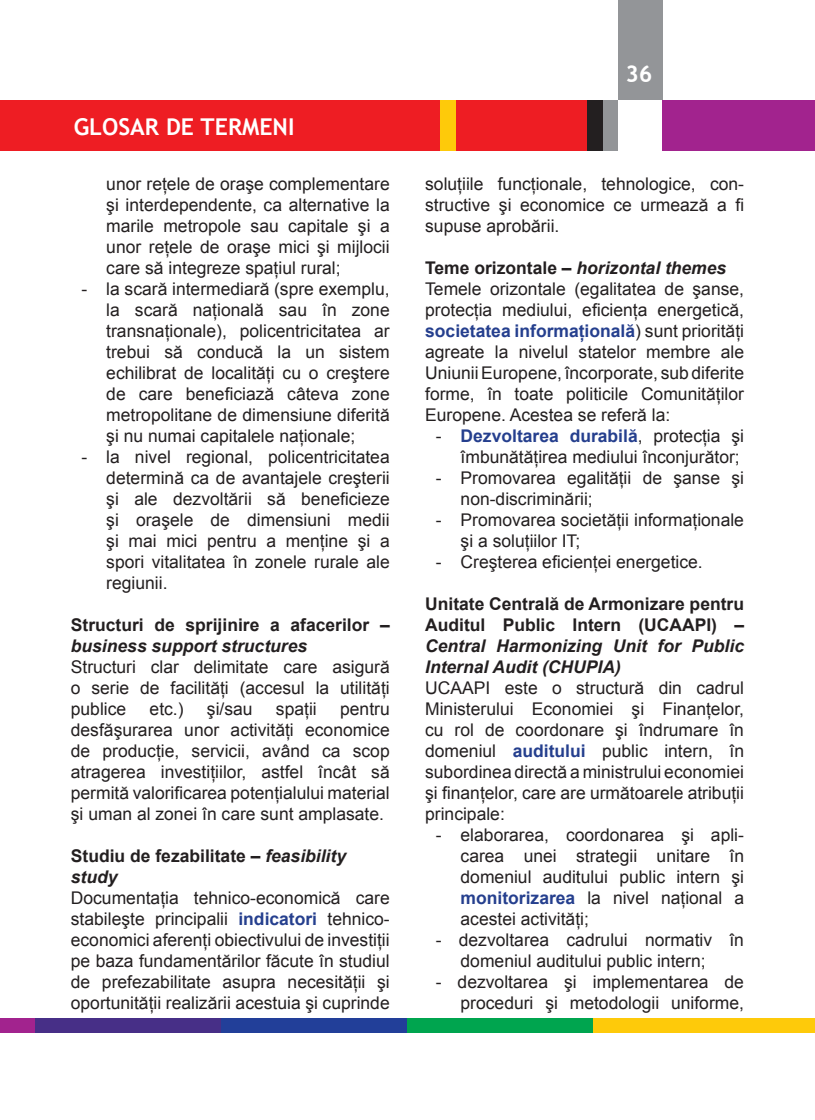
<style>
.page{position:relative;width:815px;height:1120px;background:#fff}
.page>*{position:absolute;margin:0;border:0;box-sizing:border-box;transform-origin:0 0}
.t1{font:700 23.25px "Trebuchet MS";color:#fff}
.t2{font:17.5px/21px "Arial";color:#231f20;text-align:justify}
.t3{font:700 17.5px/21px "Arial";color:#231f20}
.t4{font:italic 700 17.5px/21px "Arial";color:#231f20}
.s1{font-style:italic}
.s2{font-weight:700;color:#253f8e}
.s3{font-weight:700}
.s4{font-weight:700;font-style:italic}
</style>
<div class="page">
<div style="left:0;top:1018px;width:35px;height:15px;background:#a2238e"></div>
<div style="left:35px;top:1018px;width:186px;height:15px;background:#472f87"></div>
<div style="left:221px;top:1018px;width:186px;height:15px;background:#223f99"></div>
<div style="left:407px;top:1018px;width:186px;height:15px;background:#00a54f"></div>
<div style="left:593px;top:1018px;width:222px;height:15px;background:#feca0a"></div>
<div style="left:663px;top:100px;width:152px;height:50px;background:#a2238e"></div>
<div style="left:426px;top:100px;width:162px;height:50px;background:#ee1d23"></div>
<div style="left:603px;top:100px;width:15px;height:50px;background:#939598"></div>
<div style="left:618px;top:1px;width:45px;height:99px;background:#939598"></div>
<div style="left:588px;top:100px;width:15px;height:50px;background:#231f20"></div>
<div style="left:0;top:100px;width:427px;height:50px;background:#ee1d23"></div>
<div style="left:441px;top:100px;width:15px;height:50px;background:#feca0a"></div>
<h1 class="t1" style="left:74px;top:112px;width:222px">GLOSAR DE TERMENI</h1>
<p class="t2" style="left:106px;top:173px;width:285px">unor reţele de oraşe complementare şi interdependente, ca alternative la marile metropole sau capitale şi a unor reţele de oraşe mici şi mijlocii care să integreze spaţiul rural;</p>
<p class="t2" style="left:106px;top:278px;width:285px;text-indent:-25px">- la scară intermediară (spre exemplu, la scară naţională sau în zone transnaţionale), policentricitatea ar trebui să conducă la un sistem echilibrat de localităţi cu o creştere de care beneficiază câteva zone metropolitane de dimensiune diferită şi nu numai capitalele naţionale;</p>
<p class="t2" style="left:106px;top:446px;width:285px;text-indent:-25px">- la nivel regional, policentricitatea determină ca de avantajele creşterii şi ale dezvoltării să beneficieze şi oraşele de dimensiuni medii şi mai mici pentru a menţine şi a spori vitalitatea în zonele rurale ale regiunii.</p>
<p class="t3" style="left:71px;top:615px;width:320px">Structuri de sprijinire a afacerilor –</p>
<p class="t4" style="left:71px;top:636px;width:238px">business support structures</p>
<p class="t2" style="left:71px;top:656px;width:320px">Structuri clar delimitate care asigură o serie de facilităţi (accesul la utilităţi publice</p>
<p class="t2" style="left:150px;top:698px;width:36px">etc.)</p>
<p class="t2" style="left:207px;top:698px;width:47px">şi/sau</p>
<p class="t2" style="left:276px;top:698px;width:42px">spaţii</p>
<p class="t2" style="left:71px;top:698px;width:320px;text-indent:269px">pentru desfăşurarea unor activităţi economice de producţie, servicii, având ca scop atragerea investiţiilor, astfel încât să permită valorificarea potenţialului material şi uman al zonei în care sunt amplasate.</p>
<p class="t3" style="left:71px;top:846px;width:277px">Studiu de fezabilitate – <span class="s1">feasibility study</span></p>
<p class="t2" style="left:71px;top:887px;width:320px">Documentaţia tehnico-economică care stabileşte principalii <span class="s2">indicatori</span> tehnico&shy;economici aferenţi obiectivului de investiţii pe baza fundamentărilor făcute în studiul de prefezabilitate asupra necesităţii şi oportunităţii realizării acestuia şi cuprinde</p>
<h1 class="t1" style="left:625px;top:59px;width:29px">36</h1>
<p class="t2" style="left:425px;top:173px;width:320px">soluţiile funcţionale, tehnologice, con&shy;structive şi economice ce urmează a fi supuse aprobării.</p>
<p class="t2" style="left:425px;top:257px;width:320px;text-align:left"><span class="s3">Teme orizontale –</span> <span class="s4">horizontal themes </span>Temele orizontale (egalitatea de şanse, protecţia mediului, eficienţa energetică, <span class="s2">societatea informaţională</span>) sunt priorităţi agreate la nivelul statelor membre ale Uniunii Europene, încorporate, sub diferite forme, în toate politicile Comunităţilor Europene. Acestea se referă la:</p>
<p class="t2" style="left:436px;top:425px;width:310px;text-align:right">- <span class="s2">Dezvoltarea durabilă</span>, protecţia şi îmbunătăţirea mediului înconjurător;</p>
<p class="t2" style="left:461px;top:467px;width:285px;text-indent:-25px">- Promovarea egalităţii de şanse şi non-discriminării;</p>
<p class="t2" style="left:461px;top:509px;width:285px;text-indent:-25px">- Promovarea societăţii informaţionale şi a soluţiilor IT;</p>
<p class="t2" style="left:436px;top:551px;width:268px">- Creşterea eficienţei energetice.</p>
<p class="t3" style="left:425px;top:594px;width:320px">Unitate Centrală de Armonizare pentru<br>Auditul Public Intern (UCAAPI) –</p>
<p class="t4" style="left:425px;top:636px;width:320px">Central Harmonizing Unit for Public<br>Internal Audit (CHUPIA)</p>
<p class="t2" style="left:425px;top:677px;width:320px">UCAAPI este o structură din cadrul Ministerului Economiei şi Finanţelor, cu rol de coordonare şi îndrumare în domeniul <span class="s2">auditului</span> public intern, în subordinea directă a ministrului economiei şi finanţelor, care are următoarele atribuţii principale:</p>
<p class="t2" style="left:461px;top:824px;width:285px;text-indent:-25px">- elaborarea, coordonarea şi apli&shy;carea unei strategii unitare în domeniul auditului public intern şi <span class="s2">monitorizarea</span> la nivel naţional a acestei activităţi;</p>
<p class="t2" style="left:461px;top:929px;width:285px;text-indent:-25px">- dezvoltarea cadrului normativ în domeniul auditului public intern;</p>
<p class="t2" style="left:436px;top:971px;width:310px;text-align:right">- dezvoltarea şi implementarea de proceduri şi metodologii uniforme,</p>
</div>
